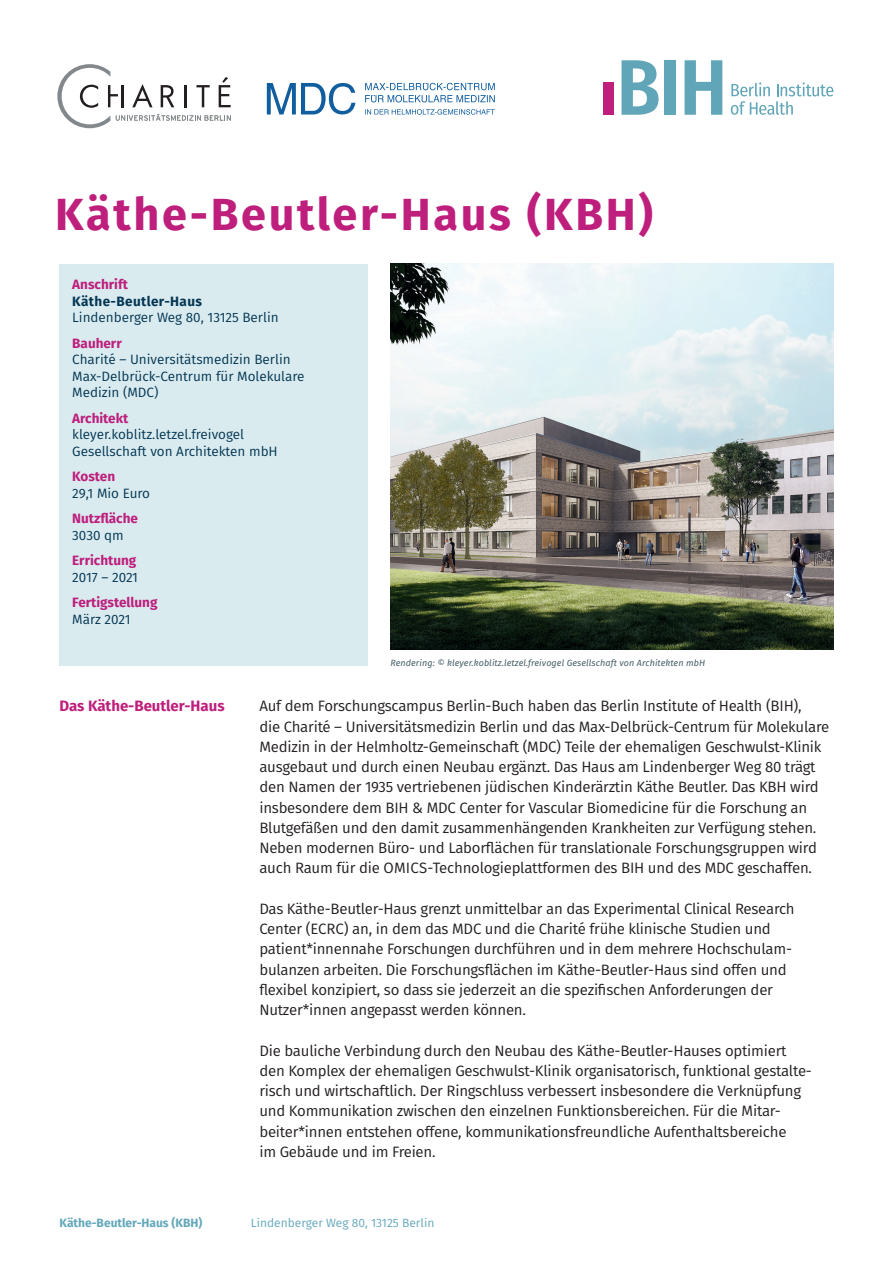
<style>
.page{position:relative;width:893px;height:1263px;background:#fff}
.page>*{position:absolute;margin:0;border:0;box-sizing:border-box;transform-origin:0 0}
.t1{font:700 45px "Fira Sans";letter-spacing:.06em;color:#be1e7c}
.t2{font:15px/20.2px "Fira Sans";letter-spacing:-.015em;color:#231f20}
.t3{font:700 15px "Fira Sans";color:#be1e7c}
.t4{font:13.5px/16.5px "Fira Sans";color:#043653}
.t5{font:700 13.5px "Fira Sans";color:#be1e7c}
.t6{font:700 13.5px "Fira Sans";letter-spacing:.03em;color:#043653}
.t7{font:12px "Fira Sans";color:#63a8bb}
.t8{font:700 12px "Fira Sans";color:#63a8bb}
.t9{font:italic 9px "Fira Sans";letter-spacing:.01em;color:#455e68}
</style>
<div class="page">
<img style="left:390px;top:264px;width:443px;height:385px">
<div style="left:60px;top:264px;width:308px;height:401px;background:#d9ebef"></div>
<svg style="left:731px;top:82px;width:102px;height:33px"></svg>
<svg style="left:621px;top:60px;width:37px;height:55px"></svg>
<div style="left:664px;top:60px;width:12px;height:55px;background:#61a6b8"></div>
<svg style="left:685px;top:60px;width:37px;height:55px"></svg>
<div style="left:603px;top:83px;width:10px;height:32px;background:#be1f7c"></div>
<svg style="left:57px;top:64px;width:174px;height:64px"></svg>
<svg style="left:267px;top:83px;width:228px;height:32px"></svg>
<h1 class="t1" style="left:55px;top:176px;width:599px">Käthe-Beutler-Haus (KBH)</h1>
<p class="t5" style="left:72px;top:273px;width:57px">Anschrift</p>
<p class="t6" style="left:72px;top:289px;width:131px">Käthe-Beutler-Haus</p>
<p class="t4" style="left:72px;top:309px;width:208px">Lindenberger Weg 80, 13125 Berlin</p>
<p class="t5" style="left:72px;top:331px;width:51px">Bauherr</p>
<p class="t4" style="left:72px;top:351px;width:234px">Charité – Universitätsmedizin Berlin<br>Max-Delbrück-Centrum für Molekulare<br>Medizin (MDC)</p>
<p class="t5" style="left:72px;top:406px;width:58px">Architekt</p>
<p class="t4" style="left:72px;top:426px;width:207px">kleyer.koblitz.letzel.freivogel<br>Gesellschaft von Architekten mbH</p>
<p class="t5" style="left:72px;top:465px;width:44px">Kosten</p>
<p class="t4" style="left:72px;top:484px;width:79px">29,1 Mio Euro</p>
<p class="t5" style="left:72px;top:507px;width:67px">Nutzfläche</p>
<p class="t4" style="left:72px;top:526px;width:53px">3030 qm</p>
<p class="t5" style="left:72px;top:549px;width:66px">Errichtung</p>
<p class="t4" style="left:72px;top:568px;width:67px">2017 – 2021</p>
<p class="t5" style="left:72px;top:591px;width:87px">Fertigstellung</p>
<p class="t4" style="left:72px;top:610px;width:60px">März 2021</p>
<p class="t9" style="left:390px;top:656px;width:316px">Rendering: © kleyer.koblitz.letzel.freivogel Gesellschaft von Architekten mbH</p>
<p class="t3" style="left:60px;top:693px;width:167px">Das Käthe-Beutler-Haus</p>
<p class="t2" style="left:259px;top:696px;width:571px">Auf dem Forschungscampus Berlin-Buch haben das Berlin Institute of Health (BIH),<br>die Charité – Universitätsmedizin Berlin und das Max-Delbrück-Centrum für Molekulare Medizin in der Helmholtz-Gemeinschaft (MDC) Teile der ehemaligen Geschwulst-Klinik ausgebaut und durch einen Neubau ergänzt. Das Haus am Lindenberger Weg 80 trägt den Namen der 1935 vertriebenen jüdischen Kinderärztin Käthe Beutler. Das KBH wird insbesondere dem BIH &amp; MDC Center for Vascular Biomedicine für die Forschung an Blutgefäßen und den damit zusammenhängenden Krankheiten zur Verfügung stehen.<br>Neben modernen Büro- und Laborflächen für translationale Forschungsgruppen wird auch Raum für die OMICS-Technologieplattformen des BIH und des MDC geschaffen.</p>
<p class="t2" style="left:259px;top:898px;width:537px">Das Käthe-Beutler-Haus grenzt unmittelbar an das Experimental Clinical Research Center (ECRC) an, in dem das MDC und die Charité frühe klinische Studien und patient*innennahe Forschungen durchführen und in dem mehrere Hochschulam&shy;bulanzen arbeiten. Die Forschungsflächen im Käthe-Beutler-Haus sind offen und flexibel konzipiert, so dass sie jederzeit an die spezifischen Anforderungen der Nutzer*innen angepasst werden können.</p>
<p class="t2" style="left:259px;top:1040px;width:554px">Die bauliche Verbindung durch den Neubau des Käthe-Beutler-Hauses optimiert den Komplex der ehemaligen Geschwulst-Klinik organisatorisch, funktional gestalte&shy;risch und wirtschaftlich. Der Ringschluss verbessert insbesondere die Verknüpfung und Kommunikation zwischen den einzelnen Funktionsbereichen. Für die Mitar&shy;beiter*innen entstehen offene, kommunikationsfreundliche Aufenthaltsbereiche<br>im Gebäude und im Freien.</p>
<p class="t8" style="left:60px;top:1213px;width:144px">Käthe-Beutler-Haus (KBH)</p>
<p class="t7" style="left:251px;top:1214px;width:185px">Lindenberger Weg 80, 13125 Berlin</p>
</div>
